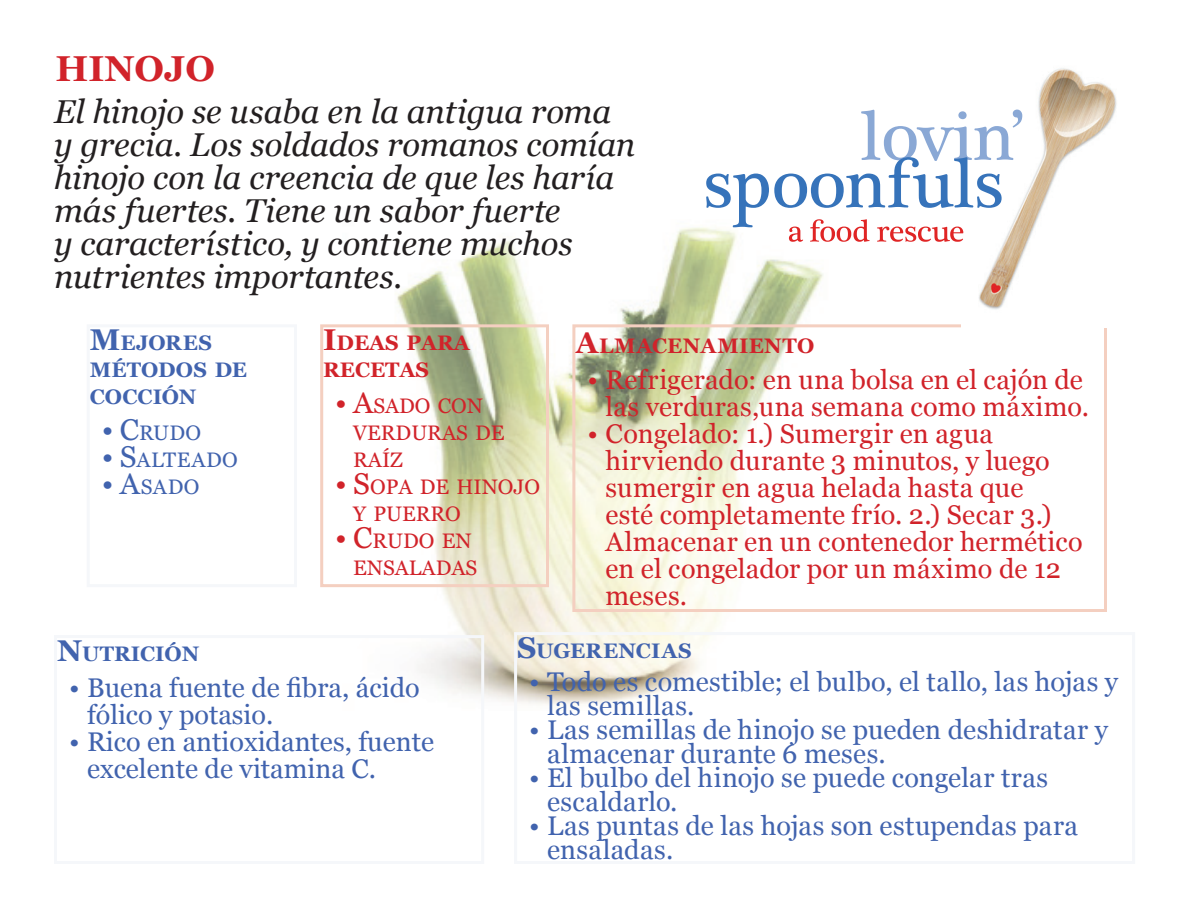
<style>
.page{position:relative;width:1188px;height:918px;background:#fff}
.page>*{position:absolute;margin:0;border:0;box-sizing:border-box;transform-origin:0 0}
.t1{font:700 36px "Georgia";color:#d1232a}
.t2{font:italic 33px/33px "Georgia";letter-spacing:-.005em;color:#231f20}
.t3{font:27px/24px "Georgia";color:#4163ae}
.t4{font:27px/27px "Georgia";letter-spacing:.01em;color:#d1232a;text-align:right}
.t5{font:21px/27px "Georgia";color:#d1232a}
.t6{font:700 21px/27px "Georgia";letter-spacing:.005em;color:#4163ae}
.t7{font:700 21px/27px "Georgia";color:#d1232a}
.t8{font:21px "Georgia";letter-spacing:.015em;color:#4163ae}
.s1{font-size:30px}
</style>
<div class="page">
<img style="left:343px;top:227px;width:480px;height:478px">
<div style="left:572px;top:324px;width:535px;height:288px;border:3px solid #f4cfc0"></div>
<div style="left:320px;top:324px;width:229px;height:263px;border:3px solid #f4cfc0"></div>
<img style="left:961px;top:68px;width:156px;height:260px">
<svg style="left:706px;top:110px;width:316px;height:132px"></svg>
<h1 class="t1" style="left:56px;top:46px;width:161px">HINOJO</h1>
<p class="t2" style="left:54px;top:95px;width:583px">El hinojo se usaba en la antigua roma y grecia. Los soldados romanos comían hinojo con la creencia de que les haría más fuertes. Tiene un sabor fuerte<br>y característico, y contiene muchos nutrientes importantes.</p>
<p class="t6" style="left:90px;top:329px;width:159px"><span class="s1">M</span>EJORES<br>MÉTODOS DE<br>COCCIÓN</p>
<p class="t8" style="left:102px;top:420px;width:101px"><span class="s1">• C</span>RUDO</p>
<p class="t8" style="left:102px;top:447px;width:138px"><span class="s1">• S</span>ALTEADO</p>
<p class="t8" style="left:102px;top:474px;width:99px"><span class="s1">• A</span>SADO</p>
<p class="t7" style="left:323px;top:329px;width:148px"><span class="s1">I</span>DEAS PARA<br>RECETAS</p>
<p class="t5" style="left:353px;top:393px;width:153px;text-indent:-18px"><span class="s1">• A</span>SADO CON<br>VERDURAS DE<br>RAÍZ</p>
<p class="t5" style="left:353px;top:474px;width:188px;text-indent:-18px"><span class="s1">• S</span>OPA DE HINOJO<br>Y PUERRO</p>
<p class="t5" style="left:335px;top:528px;width:144px;text-align:right"><span class="s1">• C</span>RUDO EN<br>ENSALADAS</p>
<p class="t7" style="left:575px;top:332px;width:241px"><span class="s1">A</span>LMACENAMIENTO</p>
<p class="t4" style="left:587px;top:367px;width:503px">• Refrigerado: en una bolsa en el cajón de las verduras,una semana como máximo.</p>
<p class="t4" style="left:605px;top:421px;width:479px;text-align:left;text-indent:-18px">• Congelado: 1.) Sumergir en agua hirviendo durante 3 minutos, y luego sumergir en agua helada hasta que<br>esté completamente frío. 2.) Secar 3.)<br>Almacenar en un contenedor hermético en el congelador por un máximo de 12 meses.</p>
<p class="t6" style="left:57px;top:640px;width:144px"><span class="s1">N</span>UTRICIÓN</p>
<p class="t3" style="left:87px;top:675px;width:334px;line-height:27px;text-indent:-18px">• Buena fuente de fibra, ácido fólico y potasio.</p>
<p class="t3" style="left:87px;top:729px;width:349px;line-height:27px;text-indent:-18px">• Rico en antioxidantes, fuente excelente de vitamina C.</p>
<p class="t6" style="left:517px;top:637px;width:176px"><span class="s1">S</span>UGERENCIAS</p>
<p class="t3" style="left:547px;top:670px;width:573px;text-indent:-18px">• Todo es comestible; el bulbo, el tallo, las hojas y las semillas.</p>
<p class="t3" style="left:547px;top:718px;width:562px;text-indent:-18px">• Las semillas de hinojo se pueden deshidratar y almacenar durante 6 meses.</p>
<p class="t3" style="left:547px;top:766px;width:503px;text-indent:-18px">• El bulbo del hinojo se puede congelar tras escaldarlo.</p>
<p class="t3" style="left:547px;top:814px;width:532px;text-indent:-18px">• Las puntas de las hojas son estupendas para ensaladas.</p>
</div>
